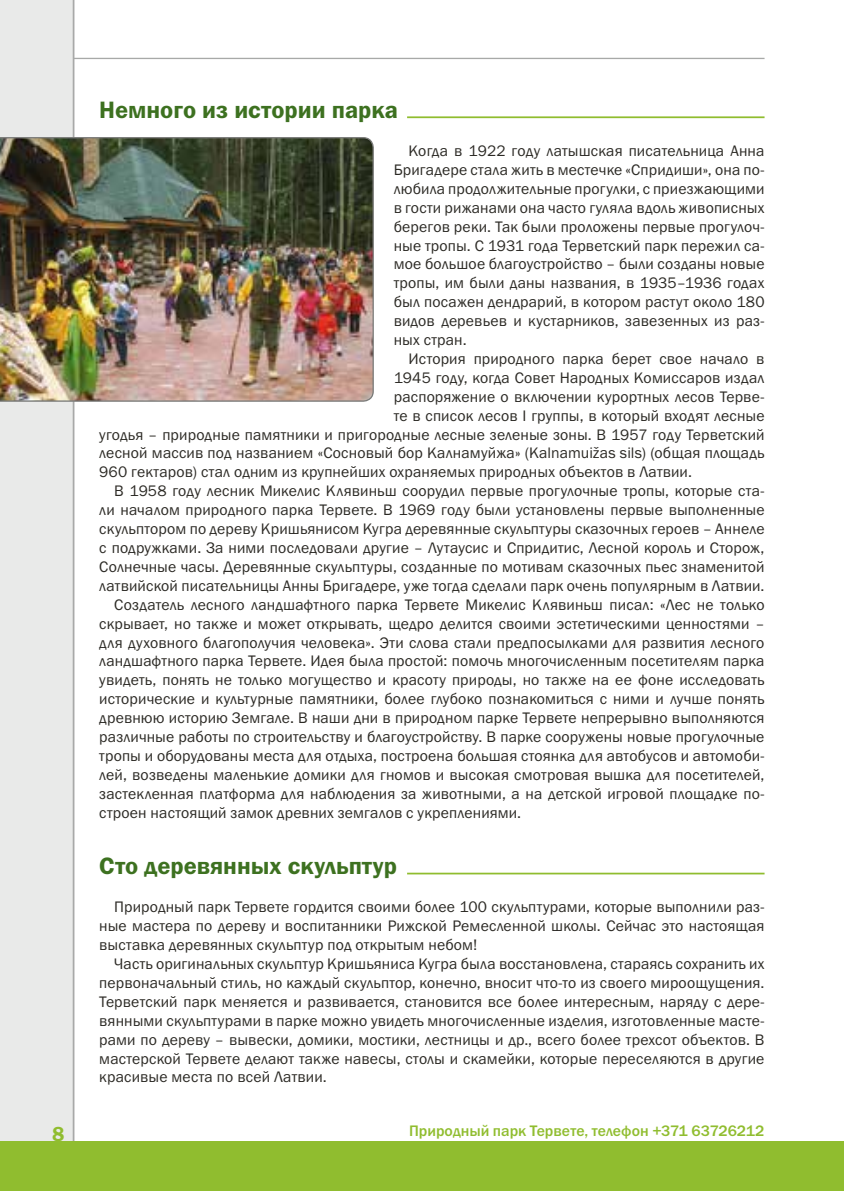
<style>
.page{position:relative;width:844px;height:1191px;background:#fff}
.page>*{position:absolute;margin:0;border:0;box-sizing:border-box;transform-origin:0 0}
.t1{font:600 24.5px "Franklin Gothic";color:#3d7120}
.t2{font:600 21px "Franklin Gothic";color:#90bd2f}
.t3{font:15.75px/18.9px "Franklin Gothic";letter-spacing:.01em;color:#2c2a25;text-align:justify}
.t4{font:500 15.75px "Franklin Gothic";color:#90bd2f}
</style>
<div class="page">
<hr style="left:0;top:58px;width:764px;height:1px;background:#a8a9a8">
<div style="left:0;top:0;width:74px;height:1141px;background:#e9eae9"></div>
<div style="left:0;top:1141px;width:843px;height:50px;background:#90bd2f"></div>
<img style="left:0;top:137px;width:374px;height:265px">
<hr style="left:407px;top:116px;width:357px;height:2px;background:#90bd2f">
<hr style="left:407px;top:872px;width:357px;height:2px;background:#90bd2f">
<h2 class="t2" style="left:52px;top:1121px;width:14px">8</h2>
<h1 class="t1" style="left:99px;top:95px;width:300px">Немного из истории парка</h1>
<p class="t3" style="left:393px;top:142px;width:372px;text-indent:15px">Когда в 1922 году латышская писательница Анна Бригадере стала жить в местечке «Спридиши», она по&shy;любила продолжительные прогулки, с приезжающими в гости рижанами она часто гуляла вдоль живописных берегов реки. Так были проложены первые прогулоч&shy;ные тропы. С 1931 года Терветский парк пережил са&shy;мое большое благоустройство – были созданы новые тропы, им были даны названия, в 1935–1936 годах был посажен дендрарий, в котором растут около 180 видов деревьев и кустарников, завезенных из раз&shy;ных стран.</p>
<p class="t3" style="left:408px;top:349px;width:357px">История природного парка берет свое начало в</p>
<p class="t3" style="left:393px;top:368px;width:372px">1945 году, когда Совет Народных Комиссаров издал</p>
<p class="t3" style="left:393px;top:387px;width:372px">распоряжение о включении курортных лесов Терве-</p>
<p class="t3" style="left:393px;top:406px;width:372px">те в список лесов I группы, в который входят лесные</p>
<p class="t3" style="left:99px;top:425px;width:666px">угодья – природные памятники и пригородные лесные зеленые зоны. В 1957 году Терветский</p>
<p class="t3" style="left:99px;top:444px;width:666px">лесной массив под названием «Сосновый бор Калнамуйжа» (Kalnamuižas sils) (общая площадь</p>
<p class="t3" style="left:99px;top:463px;width:594px">960 гектаров) стал одним из крупнейших охраняемых природных объектов в Латвии.</p>
<p class="t3" style="left:114px;top:482px;width:651px">В 1958 году лесник Микелис Клявиньш соорудил первые прогулочные тропы, которые ста-</p>
<p class="t3" style="left:99px;top:501px;width:666px">ли началом природного парка Тервете. В 1969 году были установлены первые выполненные</p>
<p class="t3" style="left:99px;top:520px;width:666px">скульптором по дереву Кришьянисом Кугра деревянные скульптуры сказочных героев – Аннеле</p>
<p class="t3" style="left:99px;top:538px;width:666px">с подружками. За ними последовали другие – Лутаусис и Спридитис, Лесной король и Сторож,</p>
<p class="t3" style="left:99px;top:557px;width:666px">Солнечные часы. Деревянные скульптуры, созданные по мотивам сказочных пьес знаменитой</p>
<p class="t3" style="left:99px;top:576px;width:666px">латвийской писательницы Анны Бригадере, уже тогда сделали парк очень популярным в Латвии.</p>
<p class="t3" style="left:114px;top:595px;width:651px">Создатель лесного ландшафтного парка Тервете Микелис Клявиньш писал: «Лес не только</p>
<p class="t3" style="left:99px;top:614px;width:666px">скрывает, но также и может открывать, щедро делится своими эстетическими ценностями –</p>
<p class="t3" style="left:99px;top:633px;width:666px">для духовного благополучия человека». Эти слова стали предпосылками для развития лесного</p>
<p class="t3" style="left:99px;top:652px;width:666px">ландшафтного парка Тервете. Идея была простой: помочь многочисленным посетителям парка</p>
<p class="t3" style="left:99px;top:671px;width:666px">увидеть, понять не только могущество и красоту природы, но также на ее фоне исследовать</p>
<p class="t3" style="left:99px;top:690px;width:666px">исторические и культурные памятники, более глубоко познакомиться с ними и лучше понять</p>
<p class="t3" style="left:99px;top:709px;width:666px">древнюю историю Земгале. В наши дни в природном парке Тервете непрерывно выполняются</p>
<p class="t3" style="left:99px;top:727px;width:666px">различные работы по строительству и благоустройству. В парке сооружены новые прогулочные</p>
<p class="t3" style="left:99px;top:746px;width:666px">тропы и оборудованы места для отдыха, построена большая стоянка для автобусов и автомоби-</p>
<p class="t3" style="left:99px;top:765px;width:666px">лей, возведены маленькие домики для гномов и высокая смотровая вышка для посетителей,</p>
<p class="t3" style="left:99px;top:784px;width:666px">застекленная платформа для наблюдения за животными, а на детской игровой площадке по-</p>
<p class="t3" style="left:99px;top:803px;width:423px">строен настоящий замок древних земгалов с укреплениями.</p>
<h1 class="t1" style="left:99px;top:851px;width:299px">Сто деревянных скульптур</h1>
<p class="t3" style="left:99px;top:898px;width:666px;text-indent:15px">Природный парк Тервете гордится своими более 100 скульптурами, которые выполнили раз&shy;ные мастера по дереву и воспитанники Рижской Ремесленной школы. Сейчас это настоящая выставка деревянных скульптур под открытым небом!</p>
<p class="t3" style="left:99px;top:954px;width:666px;text-indent:15px">Часть оригинальных скульптур Кришьяниса Кугра была восстановлена, стараясь сохранить их первоначальный стиль, но каждый скульптор, конечно, вносит что-то из своего мироощущения.<br>Терветский парк меняется и развивается, становится все более интересным, наряду с дере&shy;вянными скульптурами в парке можно увидеть многочисленные изделия, изготовленные масте&shy;рами по дереву – вывески, домики, мостики, лестницы и др., всего более трехсот объектов. В мастерской Тервете делают также навесы, столы и скамейки, которые переселяются в другие красивые места по всей Латвии.</p>
<p class="t4" style="left:409px;top:1121px;width:357px">Природный парк Тервете, телефон +371 63726212</p>
</div>
